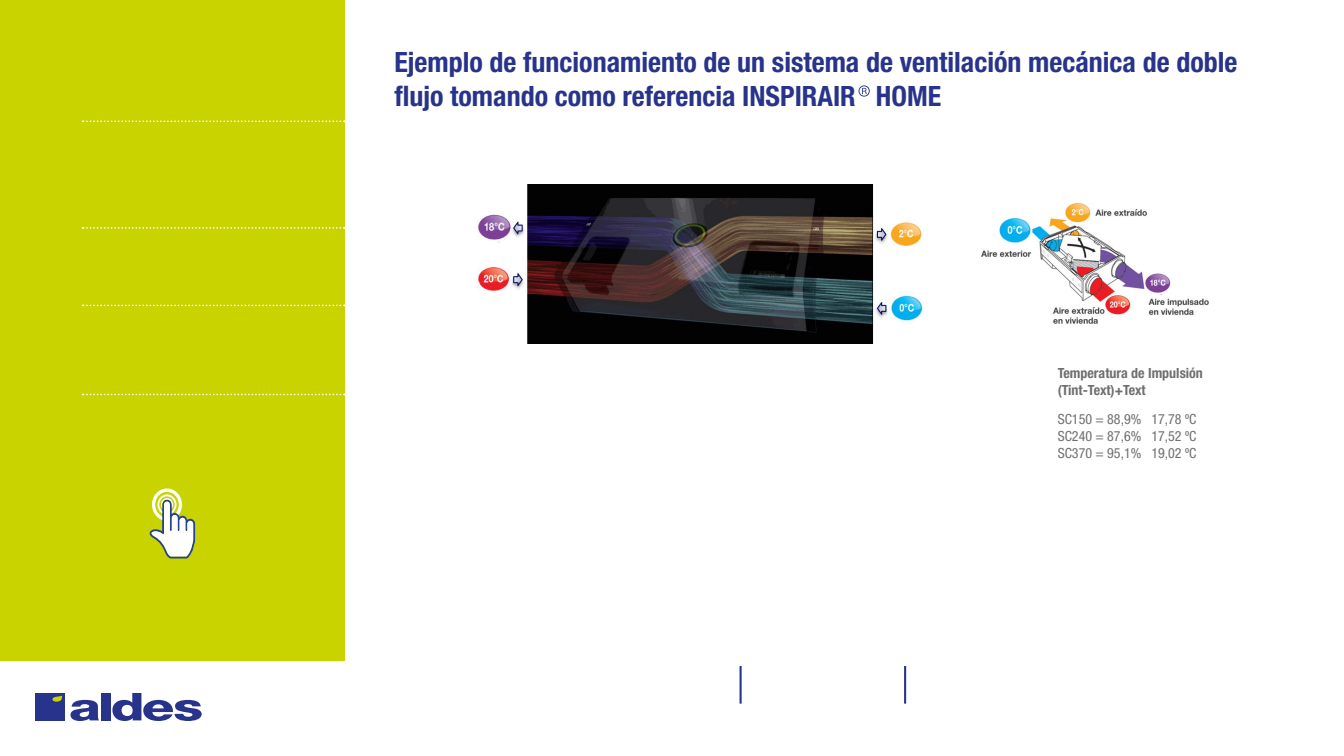
<style>
.page{position:relative;width:1344px;height:756px;background:#fff}
.page>*{position:absolute;margin:0;border:0;box-sizing:border-box;transform-origin:0 0}
.t1{font:700 condensed 28px/33.6px "Helvetica Neue LT Pro";color:#28348b}
.t2{font:condensed 14px/16.8px "Helvetica Neue LT Pro";color:#706f6f;text-align:justify}
.t3{font:700 condensed 14px/16.8px "Helvetica Neue LT Pro";color:#706f6f}
</style>
<div class="page">
<div style="left:0;top:0;width:345px;height:661px;background:#c8d300"></div>
<div style="left:35px;top:693px;width:30px;height:27px;background:#28348b"></div>
<svg style="left:71px;top:700px;width:28px;height:21px"></svg>
<div style="left:101px;top:693px;width:9px;height:27px;background:#28348b"></div>
<svg style="left:112px;top:693px;width:90px;height:28px"></svg>
<svg style="left:53px;top:696px;width:9px;height:6px"></svg>
<svg style="left:149px;top:488px;width:46px;height:70px"></svg>
<svg style="left:859px;top:85px;width:11px;height:12px"></svg>
<hr style="left:904px;top:666px;width:2px;height:38px;background:#28348b">
<hr style="left:740px;top:666px;width:2px;height:38px;background:#28348b">
<svg style="left:83px;top:227px;width:262px;height:2px"></svg>
<svg style="left:83px;top:120px;width:262px;height:2px"></svg>
<svg style="left:83px;top:394px;width:262px;height:1px"></svg>
<svg style="left:83px;top:305px;width:262px;height:1px"></svg>
<img style="left:478px;top:184px;width:445px;height:159px">
<img style="left:982px;top:204px;width:226px;height:119px">
<p class="t1" style="left:394px;top:45px;width:845px">Ejemplo de funcionamiento de un sistema de ventilación mecánica de doble flujo tomando como referencia INSPIRAIR HOME</p>
<p class="t3" style="left:1058px;top:364px;width:147px">Temperatura de Impulsión (Tint-Text)+Text</p>
<p class="t2" style="left:1058px;top:411px;width:140px">SC150 = 88,9% 17,78 ºC SC240 = 87,6% 17,52 ºC SC370 = 95,1% 19,02 ºC</p>
</div>
